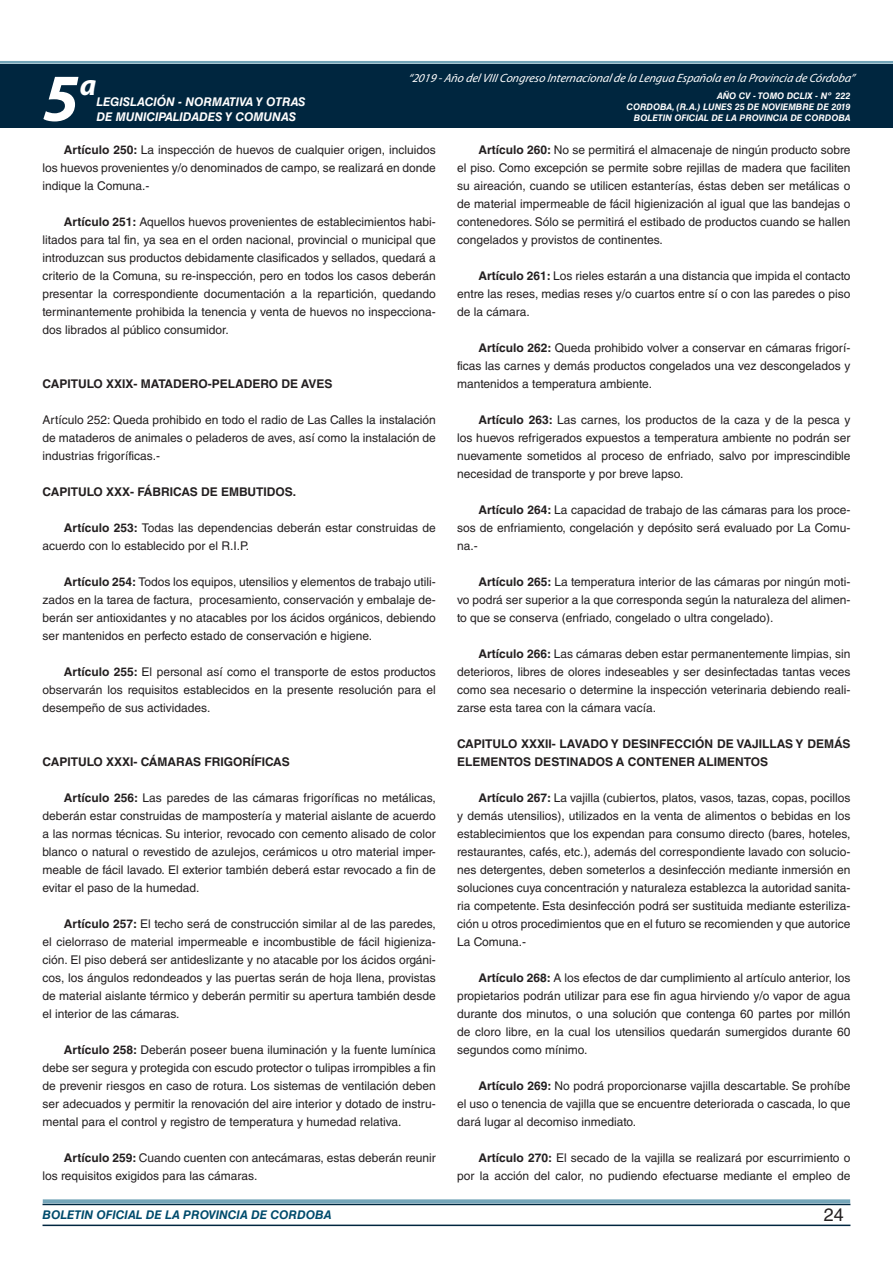
<style>
.page{position:relative;width:893px;height:1263px;background:#fff}
.page>*{position:absolute;margin:0;border:0;box-sizing:border-box;transform-origin:0 0}
.t1{font:italic 700 67.5px "Myriad Pro";color:#fff}
.t2{font:italic 700 30px "Myriad Pro";color:#fff}
.t3{font:18px "Helvetica LT Std";color:#231f20}
.t4{font:12px/18px "Helvetica LT Std";color:#231f20;text-align:justify}
.t5{font:700 12px/18px "Helvetica LT Std";color:#231f20}
.t6{font:italic 12px "Myriad Pro";color:#fff}
.t7{font:italic 700 12px "Helvetica LT Std";color:#fff}
.t8{font:italic 700 12px "Helvetica LT Std";color:#004b6c}
.t9{font:italic 700 9px/10.8px "Helvetica LT Std";color:#fff;text-align:right}
.s1{font-weight:700}
</style>
<div class="page">
<div style="left:0;top:61px;width:893px;height:6px;background:#fff;opacity:.75"></div>
<div style="left:0;top:64px;width:893px;height:64px;background:#00263f"></div>
<hr style="left:43px;top:1224px;width:807px;height:2px;background:#00263f">
<div style="left:42px;top:1198px;width:809px;height:8px;background:#fff;opacity:.75"></div>
<h1 class="t1" style="left:43px;top:54px;width:38px">5</h1>
<h2 class="t2" style="left:80px;top:66px;width:18px">a</h2>
<p class="t7" style="left:96px;top:95px;width:211px">LEGISLACIÓN - NORMATIVA Y OTRAS</p>
<p class="t7" style="left:96px;top:109px;width:201px">DE MUNICIPALIDADES Y COMUNAS</p>
<p class="t6" style="left:408px;top:71px;width:448px">“2019 -Año delVIIICongreso Internacionalde la Lengua Esp añola en la Provincia de Córdoba”</p>
<p class="t9" style="left:627px;top:91px;width:225px">AÑO CV - TOMO DCLIX - Nº 222<br>CORDOBA, (R.A.) LUNES 25 DE NOVIEMBRE DE 2019<br>BOLETIN OFICIAL DE LA PROVINCIA DE CORDOBA</p>
<p class="t4" style="left:43px;top:141px;width:395px;text-indent:21px"><span class="s1">Artículo 250:</span> La inspección de huevos de cualquier origen, incluidos los huevos provenientes y/o denominados de campo, se realizará en donde indique la Comuna.-</p>
<p class="t4" style="left:43px;top:213px;width:395px;text-indent:21px"><span class="s1">Artículo 251:</span> Aquellos huevos provenientes de establecimientos habi&shy;litados para tal fin, ya sea en el orden nacional, provincial o municipal que introduzcan sus productos debidamente clasificados y sellados, quedará a criterio de la Comuna, su re-inspección, pero en todos los casos deberán presentar la correspondiente documentación a la repartición, quedando terminantemente prohibida la tenencia y venta de huevos no inspecciona&shy;dos librados al público consumidor.</p>
<p class="t5" style="left:43px;top:374px;width:292px">CAPITULO XXIX- MATADERO-PELADERO DE AVES</p>
<p class="t4" style="left:43px;top:411px;width:395px">Artículo 252: Queda prohibido en todo el radio de Las Calles la instalación de mataderos de animales o peladeros de aves, así como la instalación de industrias frigoríficas.-</p>
<p class="t5" style="left:43px;top:482px;width:255px">CAPITULO XXX- FÁBRICAS DE EMBUTIDOS.</p>
<p class="t4" style="left:43px;top:519px;width:395px;text-indent:21px"><span class="s1">Artículo 253:</span> Todas las dependencias deberán estar construidas de acuerdo con lo establecido por el R.I.P.</p>
<p class="t4" style="left:43px;top:573px;width:395px;text-indent:21px"><span class="s1">Artículo 254:</span> Todos los equipos, utensilios y elementos de trabajo utili&shy;zados en la tarea de factura, procesamiento, conservación y embalaje de&shy;berán ser antioxidantes y no atacables por los ácidos orgánicos, debiendo ser mantenidos en perfecto estado de conservación e higiene.</p>
<p class="t4" style="left:43px;top:663px;width:395px;text-indent:21px"><span class="s1">Artículo 255:</span> El personal así como el transporte de estos productos observarán los requisitos establecidos en la presente resolución para el desempeño de sus actividades.</p>
<p class="t5" style="left:43px;top:752px;width:249px">CAPITULO XXXI- CÁMARAS FRIGORÍFICAS</p>
<p class="t4" style="left:43px;top:789px;width:395px;text-indent:21px"><span class="s1">Artículo 256:</span> Las paredes de las cámaras frigoríficas no metálicas, deberán estar construidas de mampostería y material aislante de acuerdo a las normas técnicas. Su interior, revocado con cemento alisado de color blanco o natural o revestido de azulejos, cerámicos u otro material imper&shy;meable de fácil lavado. El exterior también deberá estar revocado a fin de evitar el paso de la humedad.</p>
<p class="t4" style="left:43px;top:915px;width:395px;text-indent:21px"><span class="s1">Artículo 257:</span> El techo será de construcción similar al de las paredes, el cielorraso de material impermeable e incombustible de fácil higieniza&shy;ción. El piso deberá ser antideslizante y no atacable por los ácidos orgáni&shy;cos, los ángulos redondeados y las puertas serán de hoja llena, provistas de material aislante térmico y deberán permitir su apertura también desde el interior de las cámaras.</p>
<p class="t4" style="left:43px;top:1041px;width:395px;text-indent:21px"><span class="s1">Artículo 258:</span> Deberán poseer buena iluminación y la fuente lumínica debe ser segura y protegida con escudo protector o tulipas irrompibles a fin de prevenir riesgos en caso de rotura. Los sistemas de ventilación deben ser adecuados y permitir la renovación del aire interior y dotado de instru&shy;mental para el control y registro de temperatura y humedad relativa.</p>
<p class="t4" style="left:43px;top:1149px;width:395px;text-indent:21px"><span class="s1">Artículo 259:</span> Cuando cuenten con antecámaras, estas deberán reunir los requisitos exigidos para las cámaras.</p>
<p class="t4" style="left:457px;top:141px;width:395px;text-indent:21px"><span class="s1">Artículo 260:</span> No se permitirá el almacenaje de ningún producto sobre el piso. Como excepción se permite sobre rejillas de madera que faciliten su aireación, cuando se utilicen estanterías, éstas deben ser metálicas o de material impermeable de fácil higienización al igual que las bandejas o contenedores. Sólo se permitirá el estibado de productos cuando se hallen congelados y provistos de continentes.</p>
<p class="t4" style="left:457px;top:267px;width:395px;text-indent:21px"><span class="s1">Artículo 261:</span> Los rieles estarán a una distancia que impida el contacto entre las reses, medias reses y/o cuartos entre sí o con las paredes o piso de la cámara.</p>
<p class="t4" style="left:457px;top:339px;width:395px;text-indent:21px"><span class="s1">Artículo 262:</span> Queda prohibido volver a conservar en cámaras frigorí&shy;ficas las carnes y demás productos congelados una vez descongelados y mantenidos a temperatura ambiente.</p>
<p class="t4" style="left:457px;top:411px;width:395px;text-indent:21px"><span class="s1">Artículo 263:</span> Las carnes, los productos de la caza y de la pesca y los huevos refrigerados expuestos a temperatura ambiente no podrán ser nuevamente sometidos al proceso de enfriado, salvo por imprescindible necesidad de transporte y por breve lapso.</p>
<p class="t4" style="left:457px;top:501px;width:395px;text-indent:21px"><span class="s1">Artículo 264:</span> La capacidad de trabajo de las cámaras para los proce&shy;sos de enfriamiento, congelación y depósito será evaluado por La Comu&shy;na.-</p>
<p class="t4" style="left:457px;top:573px;width:395px;text-indent:21px"><span class="s1">Artículo 265:</span> La temperatura interior de las cámaras por ningún moti&shy;vo podrá ser superior a la que corresponda según la naturaleza del alimen&shy;to que se conserva (enfriado, congelado o ultra congelado).</p>
<p class="t4" style="left:457px;top:645px;width:395px;text-indent:21px"><span class="s1">Artículo 266:</span> Las cámaras deben estar permanentemente limpias, sin deterioros, libres de olores indeseables y ser desinfectadas tantas veces como sea necesario o determine la inspección veterinaria debiendo reali&shy;zarse esta tarea con la cámara vacía.</p>
<p class="t5" style="left:457px;top:734px;width:395px">CAPITULO XXXII- LAVADO Y DESINFECCIÓN DE VAJILLAS Y DEMÁS<br>ELEMENTOS DESTINADOS A CONTENER ALIMENTOS</p>
<p class="t4" style="left:457px;top:789px;width:395px;text-indent:21px"><span class="s1">Artículo 267:</span> La vajilla (cubiertos, platos, vasos, tazas, copas, pocillos y demás utensilios), utilizados en la venta de alimentos o bebidas en los establecimientos que los expendan para consumo directo (bares, hoteles, restaurantes, cafés, etc.), además del correspondiente lavado con solucio&shy;nes detergentes, deben someterlos a desinfección mediante inmersión en soluciones cuya concentración y naturaleza establezca la autoridad sanita&shy;ria competente. Esta desinfección podrá ser sustituida mediante esteriliza&shy;ción u otros procedimientos que en el futuro se recomienden y que autorice La Comuna.-</p>
<p class="t4" style="left:457px;top:969px;width:395px;text-indent:21px"><span class="s1">Artículo 268:</span> A los efectos de dar cumplimiento al artículo anterior, los propietarios podrán utilizar para ese fin agua hirviendo y/o vapor de agua durante dos minutos, o una solución que contenga 60 partes por millón de cloro libre, en la cual los utensilios quedarán sumergidos durante 60 segundos como mínimo.</p>
<p class="t4" style="left:457px;top:1077px;width:395px;text-indent:21px"><span class="s1">Artículo 269:</span> No podrá proporcionarse vajilla descartable. Se prohíbe el uso o tenencia de vajilla que se encuentre deteriorada o cascada, lo que dará lugar al decomiso inmediato.</p>
<p class="t4" style="left:457px;top:1149px;width:395px;text-align:right"><span class="s1">Artículo 270:</span> El secado de la vajilla se realizará por escurrimiento o<br>por la acción del calor, no pudiendo efectuarse mediante el empleo de</p>
<p class="t8" style="left:43px;top:1208px;width:290px">BOLETIN OFICIAL DE LA PROVINCIA DE CORDOBA</p>
<h3 class="t3" style="left:824px;top:1204px;width:22px">24</h3>
</div>
